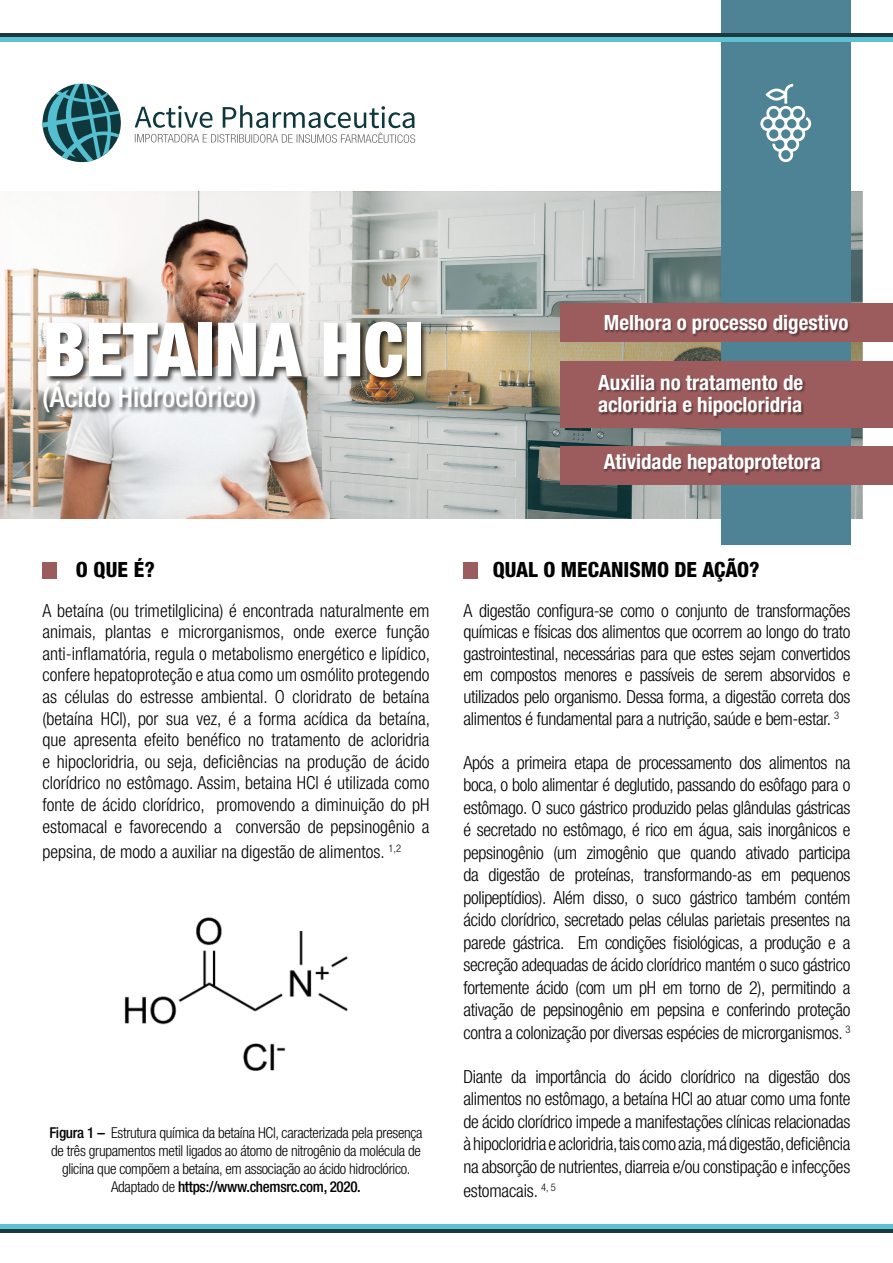
<style>
.page{position:relative;width:893px;height:1263px;background:#fff}
.page>*{position:absolute;margin:0;border:0;box-sizing:border-box;transform-origin:0 0}
.t1{font:900 condensed 75px "Helvetica Neue LT Pro";color:#fff}
.t2{font:500 condensed 28.5px "Helvetica Neue LT Pro";color:#fff}
.t3{font:700 condensed 21px/22.5px "Helvetica Neue LT Pro";color:#fff}
.t4{font:800 condensed 21px "Helvetica Neue LT Pro";color:#000}
.t5{font:300 condensed 18px/21.6px "Helvetica Neue LT Pro";letter-spacing:-.01em;color:#000;text-align:justify}
.t6{font:300 condensed 15px/18px "Helvetica Neue LT Pro";letter-spacing:-.02em;color:#000;text-align:center}
.s1{font-weight:500}
</style>
<div class="page">
<img style="left:0;top:191px;width:893px;height:328px">
<div style="left:721px;top:0;width:129px;height:544px;background:#4d8394"></div>
<hr style="left:0;top:33px;width:893px;height:4px;background:#1b393f">
<hr style="left:0;top:37px;width:893px;height:4px;background:#5fc2d4">
<svg style="left:0;top:1228px;width:893px;height:4px;background:#2c5b64"></svg>
<hr style="left:0;top:1224px;width:893px;height:4px;background:#5fc2d4">
<div style="left:561px;top:303px;width:332px;height:39px;background:#9c5c5d"></div>
<div style="left:604px;top:315px;width:247px;height:22px;background:#000;opacity:.4"></div>
<div style="left:561px;top:361px;width:332px;height:66px;background:#9c5c5d"></div>
<div style="left:598px;top:375px;width:207px;height:45px;background:#000;opacity:.4"></div>
<div style="left:43px;top:562px;width:14px;height:16px;background:#9b5c5d"></div>
<div style="left:463px;top:562px;width:15px;height:16px;background:#9b5c5d"></div>
<div style="left:561px;top:446px;width:332px;height:39px;background:#9c5c5d"></div>
<div style="left:603px;top:454px;width:220px;height:22px;background:#000;opacity:.4"></div>
<img style="left:124px;top:917px;width:224px;height:154px">
<div style="left:45px;top:320px;width:383px;height:65px;background:#000;opacity:.75"></div>
<div style="left:42px;top:380px;width:221px;height:40px;background:#000;opacity:.75"></div>
<svg style="left:43px;top:84px;width:77px;height:78px"></svg>
<svg style="left:135px;top:105px;width:280px;height:38px"></svg>
<svg style="left:760px;top:84px;width:51px;height:78px"></svg>
<h1 class="t1" style="left:43px;top:303px;width:382px">BETAINA HCI</h1>
<h2 class="t2" style="left:43px;top:380px;width:215px">(Ácido Hidroclórico)</h2>
<p class="t4" style="left:76px;top:556px;width:80px">O QUE É?</p>
<p class="t5" style="left:43px;top:599px;width:389px">A betaína (ou trimetilglicina) é encontrada naturalmente em animais, plantas e microrganismos, onde exerce função anti-inflamatória, regula o metabolismo energético e lipídico, confere hepatoproteção e atua como um osmólito protegendo as células do estresse ambiental. O cloridrato de betaína (betaína HCl), por sua vez, é a forma acídica da betaína, que apresenta efeito benéfico no tratamento de acloridria e hipocloridria, ou seja, deficiências na produção de ácido clorídrico no estômago. Assim, betaina HCl é utilizada como fonte de ácido clorídrico, promovendo a diminuição do pH estomacal e favorecendo a conversão de pepsinogênio a</p>
<p class="t5" style="left:43px;top:840px;width:360px">pepsina, de modo a auxiliar na digestão de alimentos. <sup>1,2</sup></p>
<p class="t6" style="left:49px;top:1124px;width:375px"><span class="s1">Figura 1 –</span> Estrutura química da betaína HCl, caracterizada pela presença de três grupamentos metil ligados ao átomo de nitrogênio da molécula de glicina que compõem a betaína, em associação ao ácido hidroclórico.<br>Adaptado de <span class="s1">https://www.chemsrc.com, 2020.</span></p>
<p class="t3" style="left:604px;top:311px;width:246px">Melhora o processo digestivo</p>
<p class="t3" style="left:598px;top:371px;width:207px">Auxilia no tratamento de acloridria e hipocloridria</p>
<p class="t3" style="left:604px;top:450px;width:219px">Atividade hepatoprotetora</p>
<p class="t4" style="left:493px;top:556px;width:269px">QUAL O MECANISMO DE AÇÃO?</p>
<p class="t5" style="left:463px;top:599px;width:388px">A digestão configura-se como o conjunto de transformações químicas e físicas dos alimentos que ocorrem ao longo do trato gastrointestinal, necessárias para que estes sejam convertidos em compostos menores e passíveis de serem absorvidos e utilizados pelo organismo. Dessa forma, a digestão correta dos alimentos é fundamental para a nutrição, saúde e bem-estar. <sup>3</sup></p>
<p class="t5" style="left:463px;top:751px;width:388px;line-height:22.5px">Após a primeira etapa de processamento dos alimentos na boca, o bolo alimentar é deglutido, passando do esôfago para o estômago. O suco gástrico produzido pelas glândulas gástricas é secretado no estômago, é rico em água, sais inorgânicos e pepsinogênio (um zimogênio que quando ativado participa da digestão de proteínas, transformando-as em pequenos polipeptídios). Além disso, o suco gástrico também contém ácido clorídrico, secretado pelas células parietais presentes na parede gástrica. Em condições fisiológicas, a produção e a secreção adequadas de ácido clorídrico mantém o suco gástrico fortemente ácido (com um pH em torno de 2), permitindo a ativação de pepsinogênio em pepsina e conferindo proteção contra a colonização por diversas espécies de microrganismos. <sup>3</sup></p>
<p class="t5" style="left:463px;top:1065px;width:388px;line-height:22.8px">Diante da importância do ácido clorídrico na digestão dos alimentos no estômago, a betaína HCl ao atuar como uma fonte de ácido clorídrico impede a manifestações clínicas relacionadas à hipocloridria e acloridria, tais como azia, má digestão, deficiência na absorção de nutrientes, diarreia e/ou constipação e infecções estomacais. <sup>4,</sup> <sup>5</sup></p>
</div>
